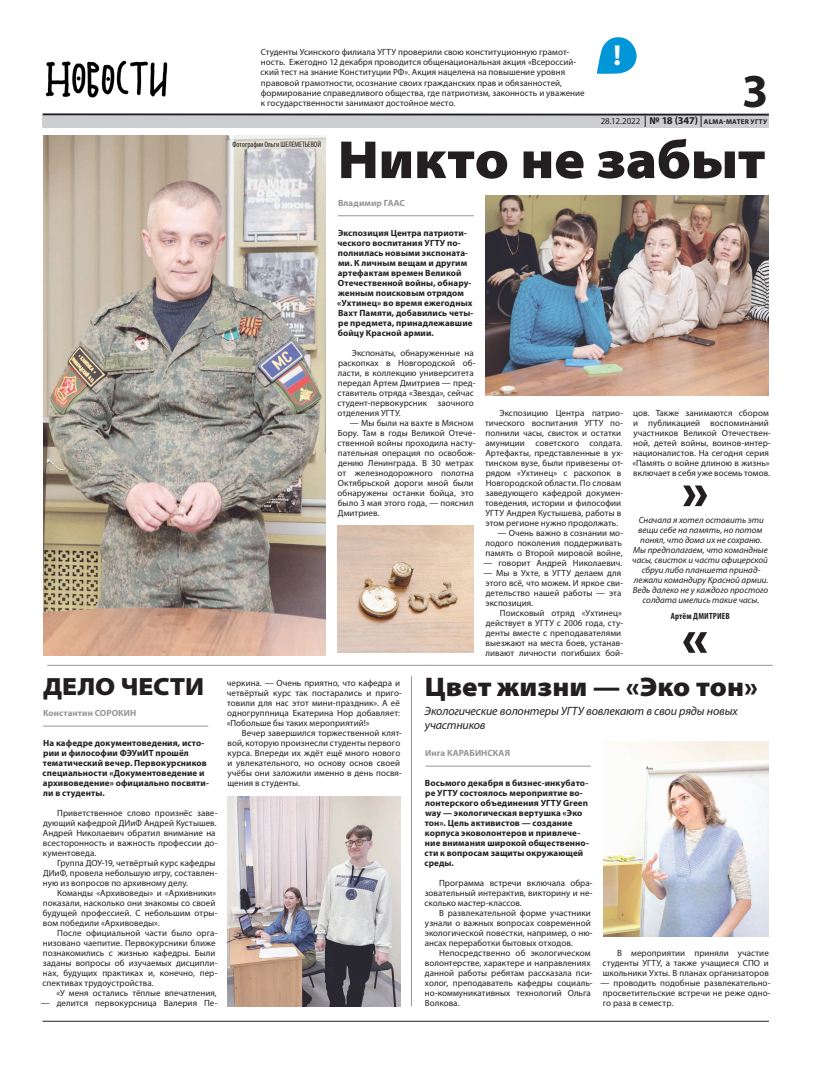
<style>
.page{position:relative;width:820px;height:1078px;background:#fff}
.page>*{position:absolute;margin:0;border:0;box-sizing:border-box;transform-origin:0 0}
.t1{font:900 semi-expanded 54px "Myriad Pro";letter-spacing:-.005em;color:#231f20}
.t2{font:700 47.4px "Myriad Pro";color:#231f20}
.t3{font:700 29px "Myriad Pro";color:#fff}
.t4{font:900 semi-expanded 27px "Myriad Pro";color:#231f20}
.t5{font:900 semi-expanded 25px "Myriad Pro";color:#231f20}
.t6{font:italic 12px/14px "Myriad Pro";letter-spacing:-.015em;color:#231f20}
.t7{font:9px/10px "Myriad Pro";letter-spacing:.005em;color:#231f20}
.t8{font:700 9px/10px "Myriad Pro";letter-spacing:.01em;color:#231f20}
.t9{font:italic 9px/10px "Myriad Pro";color:#231f20;text-align:center}
.t10{font:700 9px "Myriad Pro";letter-spacing:.01em;color:#939598}
.t11{font:700 condensed 9px "Myriad Pro";letter-spacing:.015em;color:#231f20}
.t12{font:condensed 8px "Myriad Pro";letter-spacing:-.01em;color:#231f20}
.t13{font:700 7px "Myriad Pro";letter-spacing:.04em;color:#231f20}
.s1{font-weight:400;font-size:9px}
.s2{font-size:10.5px}
</style>
<div class="page">
<hr style="left:43px;top:113px;width:725px;height:3px;background:#231f20">
<div style="left:43px;top:116px;width:725px;height:11px;background:#cdced0"></div>
<hr style="left:43px;top:1020px;width:725px;height:1px;background:#231f20">
<img style="left:45px;top:60px;width:123px;height:38px">
<svg style="left:596px;top:37px;width:40px;height:37px"></svg>
<hr style="left:47px;top:665px;width:725px;height:1px;background:#939598">
<img style="left:227px;top:796px;width:173px;height:209px">
<img style="left:603px;top:741px;width:165px;height:194px">
<hr style="left:411px;top:675px;width:1px;height:330px;background:#939598">
<img style="left:43px;top:135px;width:283px;height:520px">
<img style="left:485px;top:195px;width:282px;height:200px">
<img style="left:337px;top:525px;width:136px;height:127px">
<svg style="left:683px;top:485px;width:23px;height:21px"></svg>
<svg style="left:683px;top:632px;width:23px;height:20px"></svg>
<hr style="left:337px;top:215px;width:136px;height:1px;background:#939598">
<hr style="left:43px;top:725px;width:165px;height:1px;background:#939598">
<hr style="left:425px;top:765px;width:165px;height:1px;background:#939598">
<h3 class="t5" style="left:43px;top:671px;width:162px">ДЕЛО ЧЕСТИ</h3>
<p class="t10" style="left:43px;top:707px;width:94px">Константин СОРОКИН</p>
<p class="t8" style="left:43px;top:737px;width:168px">На кафедре документоведения, исто&shy;рии и философии ФЭУиИТ прошёл тематический вечер. Первокурсников специальности «Документоведение и архивоведение» официально посвяти&shy;ли в студенты.</p>
<p class="t7" style="left:43px;top:807px;width:176px;text-indent:14px">Приветственное слово произнёс заве&shy;дующий кафедрой ДИиФ Андрей Кустышев.<br>Андрей Николаевич обратил внимание на всесторонность и важность профессии до&shy;кументоведа.</p>
<p class="t7" style="left:43px;top:857px;width:176px;text-indent:14px">Группа ДОУ-19, четвёртый курс кафедры<br>ДИиФ, провела небольшую игру, составлен&shy;ную из вопросов по архивному делу.</p>
<p class="t7" style="left:43px;top:887px;width:176px;text-indent:14px">Команды «Архивоведы» и «Архивники» показали, насколько они знакомы со своей будущей профессией. С небольшим отры&shy;вом победили «Архивоведы».</p>
<p class="t7" style="left:43px;top:927px;width:176px;text-indent:15px">После официальной части было орга&shy;низовано чаепитие. Первокурсники ближе познакомились с жизнью кафедры. Были заданы вопросы об изучаемых дисципли&shy;нах, будущих практиках и, конечно, пер&shy;спективах трудоустройства.</p>
<p class="t7" style="left:56px;top:987px;width:162px">«У меня остались тёплые впечатления,</p>
<p class="t7" style="left:41px;top:997px;width:178px">— делится первокурсница Валерия Пе-</p>
<h3 class="t3" style="left:613px;top:36px;width:9px">!</h3>
<p class="t7" style="left:260px;top:47px;width:325px">Студенты Усинского филиала УГТУ проверили свою конституционную грамот&shy;ность. Ежегодно 12 декабря проводится общенациональная акция «Всероссий&shy;ский тест на знание Конституции РФ». Акция нацелена на повышение уровня правовой грамотности, осознание своих гражданских прав и обязанностей, формирование справедливого общества, где патриотизм, законность и уважение к государственности занимают достойное место.</p>
<p class="t12" style="left:232px;top:139px;width:90px">Фотографии Ольги ШЕЛЕМЕТЬЕВОЙ</p>
<h2 class="t2" style="left:741px;top:60px;width:28px">3</h2>
<p class="t13" style="left:600px;top:117px;width:168px"><span class="s1">28.12.2022</span> <span class="s2">№ 18 (347)</span> ALMA-MATER УГТУ</p>
<h1 class="t1" style="left:337px;top:129px;width:429px">Никто не забыт</h1>
<p class="t10" style="left:338px;top:197px;width:68px">Владимир ГААС</p>
<p class="t8" style="left:337px;top:227px;width:138px">Экспозиция Центра патриоти&shy;ческого воспитания УГТУ по&shy;полнилась новыми экспоната&shy;ми. К личным вещам и другим артефактам времен Великой<br>Отечественной войны, обнару&shy;женным поисковым отрядом «Ухтинец» во время ежегодных<br>Вахт Памяти, добавились четы&shy;ре предмета, принадлежавшие бойцу Красной армии.</p>
<p class="t7" style="left:337px;top:347px;width:139px;text-indent:14px">Экспонаты, обнаруженные на раскопках в Новгородской об&shy;ласти, в коллекцию университета передал Артем Дмитриев — пред&shy;ставитель отряда «Звезда», сейчас студент-первокурсник заочного отделения УГТУ.</p>
<p class="t7" style="left:337px;top:417px;width:139px;text-indent:12px">— Мы были на вахте в Мясном<br>Бору. Там в годы Великой Отече&shy;ственной войны проходила насту&shy;пательная операция по освобож&shy;дению Ленинграда. В 30 метрах от железнодорожного полотна<br>Октябрьской дороги мной были обнаружены останки бойца, это было 3 мая этого года, — пояснил<br>Дмитриев.</p>
<p class="t7" style="left:485px;top:407px;width:139px;text-indent:14px">Экспозицию Центра патрио&shy;тического воспитания УГТУ по&shy;полнили часы, свисток и остатки амуниции советского солдата.<br>Артефакты, представленные в ух&shy;тинском вузе, были привезены от&shy;рядом «Ухтинец» с раскопок в<br>Новгородской области. По словам заведующего кафедрой докумен&shy;товедения, истории и философии<br>УГТУ Андрея Кустышева, работы в этом регионе нужно продолжать.</p>
<p class="t7" style="left:485px;top:527px;width:139px;text-indent:12px">— Очень важно в сознании мо&shy;лодого поколения поддерживать память о Второй мировой войне,</p>
<p class="t7" style="left:483px;top:557px;width:140px">— говорит Андрей Николаевич.</p>
<p class="t7" style="left:483px;top:567px;width:141px">— Мы в Ухте, в УГТУ делаем для этого всё, что можем. И яркое сви&shy;детельство нашей работы — эта экспозиция.</p>
<p class="t7" style="left:485px;top:607px;width:139px;text-indent:14px">Поисковый отряд «Ухтинец» действует в УГТУ с 2006 года, сту&shy;денты вместе с преподавателями выезжают на места боев, устанав&shy;ливают личности погибших бой-</p>
<p class="t7" style="left:632px;top:407px;width:140px">цов. Также занимаются сбором и публикацией воспоминаний участников Великой Отечествен&shy;ной, детей войны, воинов-интер&shy;националистов. На сегодня серия «Память о войне длиною в жизнь» включает в себя уже восемь томов.</p>
<p class="t9" style="left:632px;top:514px;width:137px">Сначала я хотел оставить эти вещи себе на память, но потом понял, что дома их не сохраню.<br>Мы предполагаем, что командные часы, свисток и части офицерской сбруи либо планшета принад&shy;лежали командиру Красной армии.<br>Ведь далеко не у каждого простого солдата имелись такие часы.</p>
<p class="t11" style="left:670px;top:610px;width:60px">Артём ДМИТРИЕВ</p>
<p class="t7" style="left:227px;top:677px;width:177px">черкина. — Очень приятно, что кафедра и четвёртый курс так постарались и приго&shy;товили для нас этот мини-праздник». А её одногруппница Екатерина Нор добавляет: «Побольше бы таких мероприятий!»</p>
<p class="t7" style="left:227px;top:727px;width:176px;text-indent:14px">Вечер завершился торжественной клят&shy;вой, которую произнесли студенты первого курса. Впереди их ждёт ещё много нового и увлекательного, но основу основ своей учёбы они заложили именно в день посвя&shy;щения в студенты.</p>
<h3 class="t4" style="left:424px;top:671px;width:334px">Цвет жизни — «Эко тон»</h3>
<h3 class="t6" style="left:424px;top:703px;width:314px">Экологические волонтеры УГТУ вовлекают в свои ряды новых участников</h3>
<p class="t10" style="left:425px;top:746px;width:87px">Инга КАРАБИНСКАЯ</p>
<p class="t8" style="left:424px;top:777px;width:166px">Восьмого декабря в бизнес-инкубато&shy;ре УГТУ состоялось мероприятие во&shy;лонтерского объединения УГТУ Green way — экологическая вертушка «Эко тон». Цель активистов — создание корпуса эковолонтеров и привлече&shy;ние внимания широкой общественно&shy;сти к вопросам защиты окружающей среды.</p>
<p class="t7" style="left:424px;top:877px;width:170px;text-align:justify;text-indent:15px">Программа встречи включала обра&shy;зовательный интерактив, викторину и не&shy;сколько мастер-классов.</p>
<p class="t7" style="left:424px;top:907px;width:169px;text-indent:14px">В развлекательной форме участники узнали о важных вопросах современной экологической повестки, например, о ню&shy;ансах переработки бытовых отходов.</p>
<p class="t7" style="left:424px;top:947px;width:169px;text-indent:14px">Непосредственно об экологическом волонтерстве, характере и направлениях данной работы ребятам рассказала пси&shy;холог, преподаватель кафедры социаль&shy;но-коммуникативных технологий Ольга Волкова.</p>
<p class="t7" style="left:602px;top:947px;width:168px;text-align:justify;text-indent:15px">В мероприятии приняли участие студенты УГТУ, а также учащиеся СПО и школьники Ухты. В планах организаторов</p>
<p class="t7" style="left:600px;top:977px;width:171px;text-align:justify">— проводить подобные развлекательно&shy;просветительские встречи не реже одно&shy;го раза в семестр.</p>
</div>
